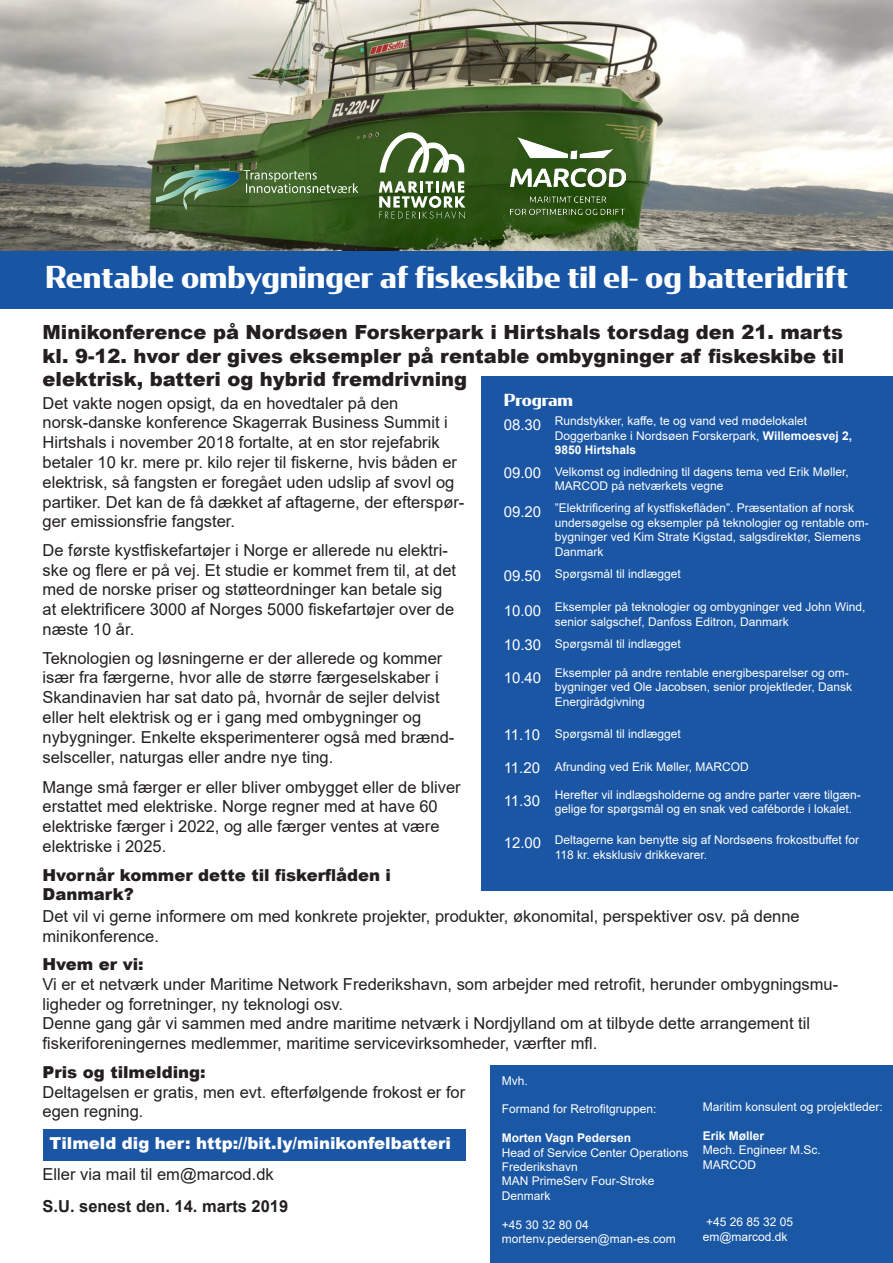
<style>
.page{position:relative;width:893px;height:1263px;background:#fff}
.page>*{position:absolute;margin:0;border:0;box-sizing:border-box;transform-origin:0 0}
.t1{font:700 30px "Condor";color:#fff}
.t2{font:900 19.5px/23.4px "Arial";color:#231f20;text-align:justify}
.t3{font:16.5px/19.8px "Arial";color:#231f20}
.t4{font:900 16.5px "Arial";color:#231f20}
.t5{font:900 16.5px "Arial";color:#fff}
.t6{font:700 16.5px "Arial";color:#231f20}
.t7{font:700 16.5px "Condor";letter-spacing:-.005em;color:#fff}
.t8{font:15px "Arial";color:#fff}
.t9{font:12px/14.4px "Arial";color:#fff}
.t10{font:700 12px "Arial";color:#fff}
.s1{font-weight:700}
</style>
<div class="page">
<div style="left:43px;top:1130px;width:423px;height:31px;background:#1a56a4"></div>
<img style="left:0;top:0;width:893px;height:252px">
<div style="left:0;top:252px;width:893px;height:57px;background:#1856a5"></div>
<div style="left:482px;top:376px;width:411px;height:514px;background:#1a56a4"></div>
<img style="left:510px;top:137px;width:115px;height:78px">
<div style="left:490px;top:1065px;width:403px;height:198px;background:#1a57a4"></div>
<svg style="left:379px;top:132px;width:86px;height:41px"></svg>
<svg style="left:379px;top:181px;width:86px;height:38px"></svg>
<img style="left:156px;top:168px;width:209px;height:43px">
<p class="t1" style="left:45px;top:257px;width:804px">Rentable ombygninger af fiskeskibe til el- og batteridrift</p>
<p class="t2" style="left:43px;top:320px;width:803px">Minikonference på Nordsøen Forskerpark i Hirtshals torsdag den 21. marts kl. 9-12. hvor der gives eksempler på rentable ombygninger af fiskeskibe til elektrisk, batteri og hybrid fremdrivning</p>
<p class="t3" style="left:43px;top:393px;width:423px">Det vakte nogen opsigt, da en hovedtaler på den norsk-danske konference Skagerrak Business Summit i Hirtshals i november 2018 fortalte, at en stor rejefabrik betaler 10 kr. mere pr. kilo rejer til fiskerne, hvis båden er elektrisk, så fangsten er foregået uden udslip af svovl og partiker. Det kan de få dækket af aftagerne, der efterspør&shy;ger emissionsfrie fangster.</p>
<p class="t3" style="left:43px;top:540px;width:415px">De første kystfiskefartøjer i Norge er allerede nu elektri&shy;ske og flere er på vej. Et studie er kommet frem til, at det med de norske priser og støtteordninger kan betale sig at elektrificere 3000 af Norges 5000 fiskefartøjer over de næste 10 år.</p>
<p class="t3" style="left:43px;top:648px;width:413px">Teknologien og løsningerne er der allerede og kommer især fra færgerne, hvor alle de større færgeselskaber i Skandinavien har sat dato på, hvornår de sejler delvist eller helt elektrisk og er i gang med ombygninger og nybygninger. Enkelte eksperimenterer også med brænd&shy;selsceller, naturgas eller andre nye ting.</p>
<p class="t3" style="left:43px;top:777px;width:420px">Mange små færger er eller bliver ombygget eller de bliver erstattet med elektriske. Norge regner med at have 60 elektriske færger i 2022, og alle færger ventes at være elektriske i 2025.</p>
<p class="t4" style="left:43px;top:863px;width:350px">Hvornår kommer dette til fiskerflåden i</p>
<p class="t4" style="left:43px;top:882px;width:93px">Danmark?</p>
<p class="t7" style="left:504px;top:389px;width:71px">Program</p>
<p class="t8" style="left:504px;top:414px;width:39px">08.30</p>
<p class="t8" style="left:504px;top:462px;width:39px">09.00</p>
<p class="t8" style="left:504px;top:501px;width:39px">09.20</p>
<p class="t9" style="left:555px;top:414px;width:254px">Rundstykker, kaffe, te og vand ved mødelokalet</p>
<p class="t9" style="left:555px;top:428px;width:299px">Doggerbanke i Nordsøen Forskerpark, <span class="s1">Willemoesvej 2,<br>9850 Hirtshals</span></p>
<p class="t9" style="left:555px;top:464px;width:296px">Velkomst og indledning til dagens tema ved Erik Møller,<br>MARCOD på netværkets vegne</p>
<p class="t9" style="left:555px;top:501px;width:316px">”Elektrificering af kystfiskeflåden”. Præsentation af norsk undersøgelse og eksempler på teknologier og rentable om&shy;bygninger ved Kim Strate Kigstad, salgsdirektør, Siemens Danmark</p>
<p class="t9" style="left:555px;top:566px;width:128px">Spørgsmål til indlægget</p>
<p class="t9" style="left:555px;top:600px;width:312px">Eksempler på teknologier og ombygninger ved John Wind, senior salgschef, Danfoss Editron, Danmark</p>
<p class="t9" style="left:555px;top:637px;width:128px">Spørgsmål til indlægget</p>
<p class="t9" style="left:555px;top:665px;width:299px">Eksempler på andre rentable energibesparelser og om&shy;bygninger ved Ole Jacobsen, senior projektleder, Dansk<br>Energirådgivning</p>
<p class="t9" style="left:555px;top:726px;width:128px">Spørgsmål til indlægget</p>
<p class="t9" style="left:555px;top:759px;width:196px">Afrunding ved Erik Møller, MARCOD</p>
<p class="t9" style="left:555px;top:787px;width:308px">Herefter vil indlægsholderne og andre parter være tilgæn&shy;gelige for spørgsmål og en snak ved caféborde i lokalet.</p>
<p class="t9" style="left:555px;top:833px;width:306px">Deltagerne kan benytte sig af Nordsøens frokostbuffet for<br>118 kr. eksklusiv drikkevarer.</p>
<p class="t8" style="left:504px;top:566px;width:39px">09.50</p>
<p class="t8" style="left:504px;top:600px;width:39px">10.00</p>
<p class="t8" style="left:504px;top:635px;width:39px">10.30</p>
<p class="t8" style="left:504px;top:668px;width:39px">10.40</p>
<p class="t8" style="left:504px;top:725px;width:38px">11.10</p>
<p class="t8" style="left:504px;top:758px;width:38px">11.20</p>
<p class="t8" style="left:504px;top:791px;width:38px">11.30</p>
<p class="t8" style="left:504px;top:833px;width:39px">12.00</p>
<p class="t3" style="left:43px;top:906px;width:759px">Det vil vi gerne informere om med konkrete projekter, produkter, økonomital, perspektiver osv. på denne minikonference.</p>
<p class="t4" style="left:43px;top:952px;width:103px">Hvem er vi:</p>
<p class="t3" style="left:43px;top:974px;width:797px">Vi er et netværk under Maritime Network Frederikshavn, som arbejder med retrofit, herunder ombygningsmu&shy;ligheder og forretninger, ny teknologi osv.</p>
<p class="t3" style="left:43px;top:1013px;width:769px">Denne gang går vi sammen med andre maritime netværk i Nordjylland om at tilbyde dette arrangement til fiskeriforeningernes medlemmer, maritime servicevirksomheder, værfter mfl.</p>
<p class="t4" style="left:43px;top:1060px;width:165px">Pris og tilmelding:</p>
<p class="t3" style="left:43px;top:1082px;width:424px">Deltagelsen er gratis, men evt. efterfølgende frokost er for</p>
<p class="t3" style="left:43px;top:1101px;width:102px">egen regning.</p>
<p class="t9" style="left:502px;top:1073px;width:28px">Mvh.</p>
<p class="t9" style="left:502px;top:1102px;width:156px">Formand for Retrofitgruppen:</p>
<p class="t10" style="left:502px;top:1129px;width:131px">Morten Vagn Pedersen</p>
<p class="t9" style="left:502px;top:1145px;width:188px">Head of Service Center Operations<br>Frederikshavn</p>
<p class="t9" style="left:502px;top:1174px;width:154px">MAN PrimeServ Four-Stroke<br>Denmark</p>
<p class="t9" style="left:502px;top:1217px;width:89px">+45 30 32 80 04</p>
<p class="t9" style="left:502px;top:1231px;width:176px">mortenv.pedersen@man-es.com</p>
<p class="t9" style="left:703px;top:1100px;width:182px">Maritim konsulent og projektleder:</p>
<p class="t10" style="left:703px;top:1127px;width:63px">Erik Møller</p>
<p class="t9" style="left:703px;top:1143px;width:120px">Mech. Engineer M.Sc.</p>
<p class="t9" style="left:703px;top:1157px;width:55px">MARCOD</p>
<p class="t5" style="left:50px;top:1131px;width:403px">Tilmeld dig her: http://bit.ly/minikonfelbatteri</p>
<p class="t3" style="left:43px;top:1164px;width:233px">Eller via mail til em@marcod.dk</p>
<p class="t6" style="left:43px;top:1194px;width:247px">S.U. senest den. 14. marts 2019</p>
<p class="t9" style="left:706px;top:1215px;width:89px">+45 26 85 32 05</p>
<p class="t9" style="left:703px;top:1229px;width:86px">em@marcod.dk</p>
</div>
